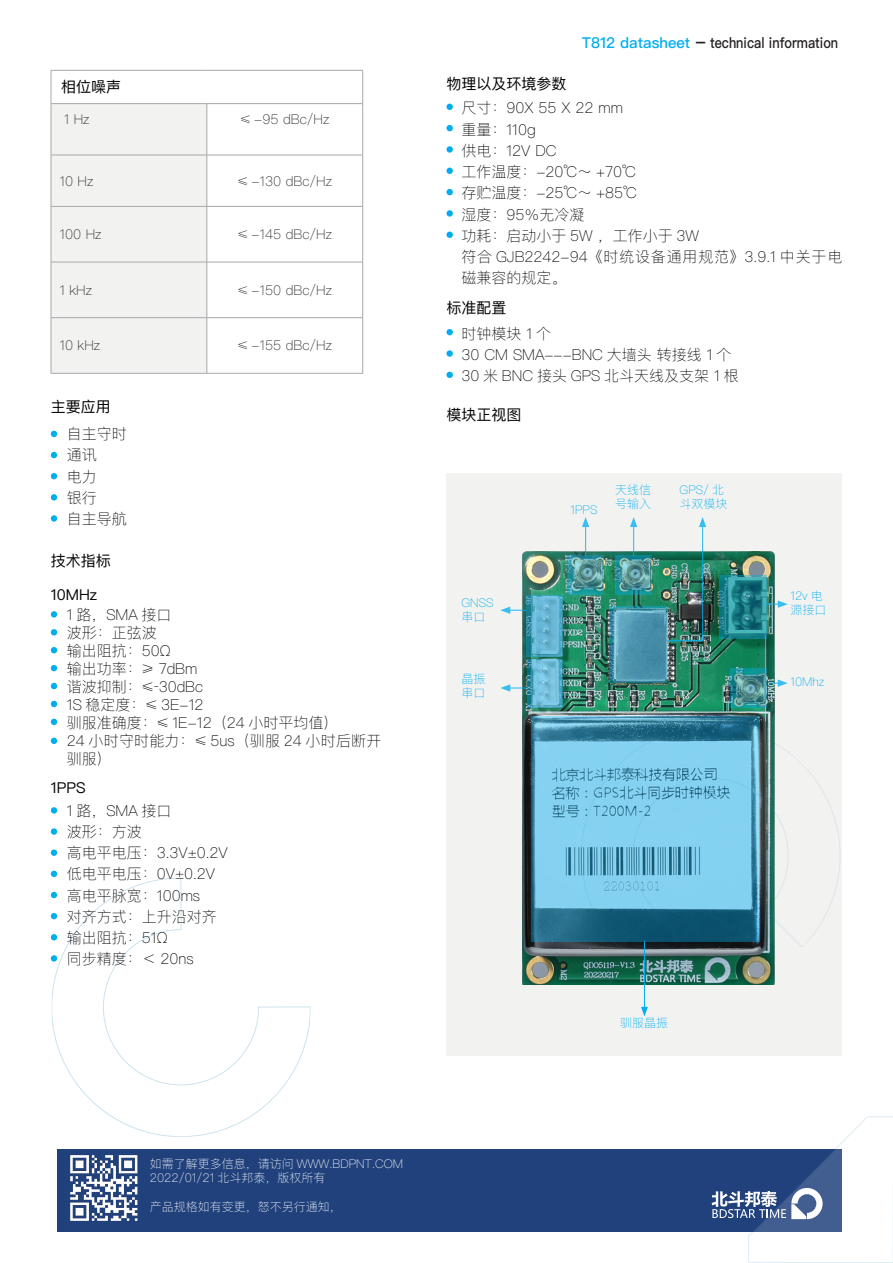
<style>
.page{position:relative;width:893px;height:1263px;background:#fff}
.page>*{position:absolute;margin:0;border:0;box-sizing:border-box;transform-origin:0 0}
.t1{font:100 15px/18px "Ping Fang SC";color:#000}
.t2{font:500 15px "Ping Fang SC";color:#231f20;scale:.85 1}
.t3{font:15px "Ping Fang SC";color:#030303}
.t4{font:15px "Ping Fang SC";color:#000}
.t5{font:100 13.5px "Ping Fang SC";color:#231f20}
.t6{font:100 12px "Ping Fang SC";color:#fff}
.t7{font:100 12px "Ping Fang SC";color:#00aeef}
.s1{color:#00aeef}
</style>
<div class="page">
<div style="left:52px;top:104px;width:155px;height:269px;background:#f2f2f1"></div>
<hr style="left:207px;top:104px;width:1px;height:51px;background:#a7a8a9">
<hr style="left:207px;top:155px;width:1px;height:51px;background:#a7a8a9">
<hr style="left:207px;top:207px;width:1px;height:55px;background:#a7a8a9">
<hr style="left:207px;top:262px;width:1px;height:55px;background:#a7a8a9">
<hr style="left:207px;top:318px;width:1px;height:55px;background:#a7a8a9">
<hr style="left:51px;top:70px;width:156px;height:1px;background:#a7a8a9">
<hr style="left:51px;top:71px;width:1px;height:32px;background:#a7a8a9">
<hr style="left:207px;top:70px;width:156px;height:1px;background:#a7a8a9">
<hr style="left:362px;top:71px;width:1px;height:32px;background:#a7a8a9">
<hr style="left:51px;top:103px;width:156px;height:1px;background:#a7a8a9">
<hr style="left:51px;top:104px;width:1px;height:51px;background:#a7a8a9">
<hr style="left:207px;top:103px;width:156px;height:1px;background:#a7a8a9">
<hr style="left:362px;top:104px;width:1px;height:51px;background:#a7a8a9">
<hr style="left:51px;top:155px;width:156px;height:1px;background:#a7a8a9">
<hr style="left:51px;top:155px;width:1px;height:51px;background:#a7a8a9">
<hr style="left:207px;top:155px;width:156px;height:1px;background:#a7a8a9">
<hr style="left:362px;top:155px;width:1px;height:51px;background:#a7a8a9">
<hr style="left:51px;top:206px;width:156px;height:1px;background:#a7a8a9">
<hr style="left:51px;top:207px;width:1px;height:55px;background:#a7a8a9">
<hr style="left:207px;top:206px;width:156px;height:1px;background:#a7a8a9">
<hr style="left:362px;top:207px;width:1px;height:55px;background:#a7a8a9">
<hr style="left:51px;top:262px;width:156px;height:1px;background:#a7a8a9">
<hr style="left:51px;top:262px;width:1px;height:55px;background:#a7a8a9">
<hr style="left:207px;top:262px;width:156px;height:1px;background:#a7a8a9">
<hr style="left:362px;top:262px;width:1px;height:55px;background:#a7a8a9">
<hr style="left:51px;top:317px;width:156px;height:1px;background:#a7a8a9">
<hr style="left:51px;top:318px;width:1px;height:55px;background:#a7a8a9">
<hr style="left:207px;top:317px;width:156px;height:1px;background:#a7a8a9">
<hr style="left:362px;top:318px;width:1px;height:55px;background:#a7a8a9">
<hr style="left:51px;top:373px;width:156px;height:1px;background:#a7a8a9">
<hr style="left:207px;top:373px;width:156px;height:1px;background:#a7a8a9">
<svg style="left:51px;top:431px;width:6px;height:6px"></svg>
<svg style="left:51px;top:494px;width:6px;height:6px"></svg>
<svg style="left:51px;top:452px;width:6px;height:6px"></svg>
<svg style="left:51px;top:473px;width:6px;height:6px"></svg>
<div style="left:51px;top:515px;width:6px;height:7px;background:#00aeef;border-radius:50%"></div>
<div style="left:446px;top:104px;width:7px;height:6px;background:#00aeef;border-radius:50%"></div>
<div style="left:446px;top:125px;width:7px;height:6px;background:#00aeef;border-radius:50%"></div>
<svg style="left:446px;top:146px;width:7px;height:7px"></svg>
<div style="left:446px;top:168px;width:7px;height:6px;background:#00aeef;border-radius:50%"></div>
<div style="left:57px;top:1149px;width:785px;height:82px;background:#20417c"></div>
<img style="left:70px;top:1155px;width:68px;height:66px">
<div style="left:51px;top:611px;width:6px;height:7px;background:#00aeef;border-radius:50%"></div>
<svg style="left:51px;top:629px;width:6px;height:6px"></svg>
<svg style="left:51px;top:647px;width:6px;height:6px"></svg>
<svg style="left:51px;top:665px;width:6px;height:6px"></svg>
<svg style="left:51px;top:683px;width:6px;height:6px"></svg>
<svg style="left:51px;top:701px;width:6px;height:6px"></svg>
<svg style="left:51px;top:719px;width:6px;height:6px"></svg>
<svg style="left:51px;top:738px;width:6px;height:6px"></svg>
<div style="left:51px;top:807px;width:6px;height:7px;background:#00aeef;border-radius:50%"></div>
<div style="left:51px;top:828px;width:6px;height:7px;background:#00aeef;border-radius:50%"></div>
<div style="left:51px;top:849px;width:6px;height:7px;background:#00aeef;border-radius:50%"></div>
<svg style="left:51px;top:871px;width:6px;height:6px"></svg>
<div style="left:446px;top:189px;width:7px;height:6px;background:#00aeef;border-radius:50%"></div>
<div style="left:446px;top:210px;width:7px;height:7px;background:#00aeef;border-radius:50%"></div>
<div style="left:446px;top:232px;width:7px;height:6px;background:#00aeef;border-radius:50%"></div>
<div style="left:446px;top:329px;width:7px;height:6px;background:#00aeef;border-radius:50%"></div>
<svg style="left:446px;top:350px;width:7px;height:7px"></svg>
<div style="left:446px;top:372px;width:7px;height:6px;background:#00aeef;border-radius:50%"></div>
<div style="left:447px;top:473px;width:395px;height:583px;background:#f2f2f1"></div>
<img style="left:522px;top:551px;width:252px;height:434px">
<svg style="left:567px;top:556px;width:37px;height:39px"></svg>
<svg style="left:615px;top:556px;width:37px;height:39px"></svg>
<svg style="left:526px;top:595px;width:37px;height:62px;background:#59acc7"></svg>
<svg style="left:527px;top:659px;width:36px;height:49px;background:#63b3cd"></svg>
<svg style="left:609px;top:606px;width:58px;height:77px;background:#4c95ae"></svg>
<svg style="left:730px;top:668px;width:36px;height:40px"></svg>
<svg style="left:719px;top:575px;width:47px;height:64px;background:#23858f"></svg>
<svg style="left:531px;top:716px;width:37px;height:225px;background:#68b2d1"></svg>
<hr style="left:585px;top:525px;width:1px;height:31px;background:#00aeef">
<svg style="left:582px;top:517px;width:7px;height:10px"></svg>
<hr style="left:633px;top:525px;width:1px;height:31px;background:#00aeef">
<svg style="left:630px;top:517px;width:7px;height:10px"></svg>
<hr style="left:667px;top:640px;width:36px;height:1px;background:#00aeef">
<hr style="left:702px;top:525px;width:1px;height:116px;background:#00aeef">
<svg style="left:699px;top:517px;width:7px;height:10px"></svg>
<svg style="left:766px;top:600px;width:22px;height:8px"></svg>
<svg style="left:770px;top:679px;width:18px;height:8px"></svg>
<svg style="left:500px;top:684px;width:27px;height:8px"></svg>
<svg style="left:500px;top:607px;width:26px;height:7px"></svg>
<hr style="left:644px;top:941px;width:1px;height:68px;background:#00aeef">
<svg style="left:641px;top:1007px;width:7px;height:9px"></svg>
<svg style="left:568px;top:713px;width:273px;height:235px"></svg>
<svg style="left:51px;top:878px;width:260px;height:259px"></svg>
<svg style="left:712px;top:1116px;width:181px;height:147px"></svg>
<p class="t4" style="left:61px;top:78px;width:61px">相位噪声</p>
<p class="t5" style="left:64px;top:111px;width:27px">1 Hz</p>
<p class="t5" style="left:240px;top:111px;width:91px">≤ -95 dBc/Hz</p>
<p class="t5" style="left:60px;top:172px;width:35px">10 Hz</p>
<p class="t5" style="left:238px;top:172px;width:96px">≤ -130 dBc/Hz</p>
<p class="t5" style="left:60px;top:226px;width:43px">100 Hz</p>
<p class="t5" style="left:238px;top:226px;width:96px">≤ -145 dBc/Hz</p>
<p class="t5" style="left:60px;top:282px;width:34px">1 kHz</p>
<p class="t5" style="left:238px;top:282px;width:96px">≤ -150 dBc/Hz</p>
<p class="t5" style="left:60px;top:337px;width:42px">10 kHz</p>
<p class="t5" style="left:238px;top:337px;width:96px">≤ -155 dBc/Hz</p>
<p class="t4" style="left:51px;top:398px;width:61px">主要应用</p>
<p class="t1" style="left:67px;top:424px;width:61px">自主守时</p>
<p class="t1" style="left:67px;top:446px;width:31px">通讯</p>
<p class="t1" style="left:67px;top:467px;width:31px">电力</p>
<p class="t1" style="left:67px;top:488px;width:31px">银行</p>
<p class="t1" style="left:67px;top:509px;width:61px">自主导航</p>
<p class="t4" style="left:51px;top:552px;width:61px">技术指标</p>
<p class="t1" style="left:67px;top:605px;width:106px">1 路，SMA 接口</p>
<p class="t1" style="left:67px;top:623px;width:91px">波形：正弦波</p>
<p class="t1" style="left:67px;top:641px;width:105px">输出阻抗：50Ω</p>
<p class="t1" style="left:67px;top:659px;width:132px">输出功率：≥ 7dBm</p>
<p class="t1" style="left:67px;top:677px;width:138px">谐波抑制：≤‐30dBc</p>
<p class="t1" style="left:67px;top:695px;width:138px">1S 稳定度：≤ 3E-12</p>
<p class="t1" style="left:67px;top:713px;width:273px">驯服准确度：≤ 1E-12（24 小时平均值）</p>
<p class="t1" style="left:67px;top:731px;width:316px">24 小时守时能力：≤ 5us（驯服 24 小时后断开驯服）</p>
<p class="t3" style="left:51px;top:586px;width:48px">10MHz</p>
<p class="t3" style="left:51px;top:779px;width:36px">1PPS</p>
<p class="t1" style="left:67px;top:801px;width:106px">1 路，SMA 接口</p>
<p class="t1" style="left:67px;top:822px;width:76px">波形：方波</p>
<p class="t1" style="left:67px;top:843px;width:163px">高电平电压：3.3V±0.2V</p>
<p class="t1" style="left:67px;top:865px;width:150px">低电平电压：0V±0.2V</p>
<p class="t1" style="left:67px;top:886px;width:135px">高电平脉宽：100ms</p>
<p class="t1" style="left:67px;top:907px;width:151px">对齐方式：上升沿对齐</p>
<p class="t1" style="left:67px;top:928px;width:102px">输出阻抗：51Ω</p>
<p class="t1" style="left:67px;top:950px;width:128px">同步精度：＜ 20ns</p>
<p class="t2" style="left:582px;top:34px;width:303px"><span class="s1">T812 datasheet</span> – technical information</p>
<p class="t3" style="left:446px;top:74px;width:121px">物理以及环境参数</p>
<p class="t1" style="left:461px;top:99px;width:163px">尺寸：90X 55 X 22 mm</p>
<p class="t1" style="left:461px;top:120px;width:76px">重量：110g</p>
<p class="t1" style="left:461px;top:141px;width:97px">供电：12V DC</p>
<p class="t1" style="left:461px;top:163px;width:176px">工作温度：-20℃～ +70℃</p>
<p class="t1" style="left:461px;top:184px;width:177px">存贮温度：-25℃～ +85℃</p>
<p class="t1" style="left:461px;top:205px;width:124px">湿度：95％无冷凝</p>
<p class="t1" style="left:461px;top:226px;width:239px">功耗：启动小于 5W ，工作小于 3W</p>
<p class="t1" style="left:461px;top:246px;width:382px;line-height:21.3px">符合 GJB2242-94《时统设备通用规范》3.9.1 中关于电磁兼容的规定。</p>
<p class="t3" style="left:446px;top:298px;width:61px">标准配置</p>
<p class="t1" style="left:461px;top:324px;width:91px">时钟模块 1 个</p>
<p class="t1" style="left:461px;top:345px;width:271px">30 CM SMA---BNC 大墙头 转接线 1 个</p>
<p class="t1" style="left:461px;top:367px;width:279px">30 米 BNC 接头 GPS 北斗天线及支架 1 根</p>
<p class="t3" style="left:446px;top:406px;width:76px">模块正视图</p>
<p class="t7" style="left:461px;top:595px;width:33px">GNSS</p>
<p class="t7" style="left:461px;top:609px;width:25px">串口</p>
<p class="t7" style="left:461px;top:671px;width:25px">晶振</p>
<p class="t7" style="left:461px;top:685px;width:25px">串口</p>
<p class="t7" style="left:570px;top:502px;width:29px">1PPS</p>
<p class="t7" style="left:615px;top:482px;width:37px">天线信</p>
<p class="t7" style="left:615px;top:496px;width:37px">号输入</p>
<p class="t7" style="left:680px;top:482px;width:46px">GPS/ 北</p>
<p class="t7" style="left:680px;top:496px;width:49px">斗双模块</p>
<p class="t7" style="left:790px;top:588px;width:34px">12v 电</p>
<p class="t7" style="left:790px;top:603px;width:37px">源接口</p>
<p class="t7" style="left:790px;top:675px;width:36px">10Mhz</p>
<p class="t7" style="left:620px;top:1015px;width:49px">驯服晶振</p>
<p class="t6" style="left:150px;top:1156px;width:255px">如需了解更多信息，请访问 WWW.BDPNT.COM</p>
<p class="t6" style="left:150px;top:1171px;width:177px">2022/01/21 北斗邦泰，版权所有</p>
<p class="t6" style="left:150px;top:1199px;width:194px">产品规格如有变更，怒不另行通知，</p>
</div>
